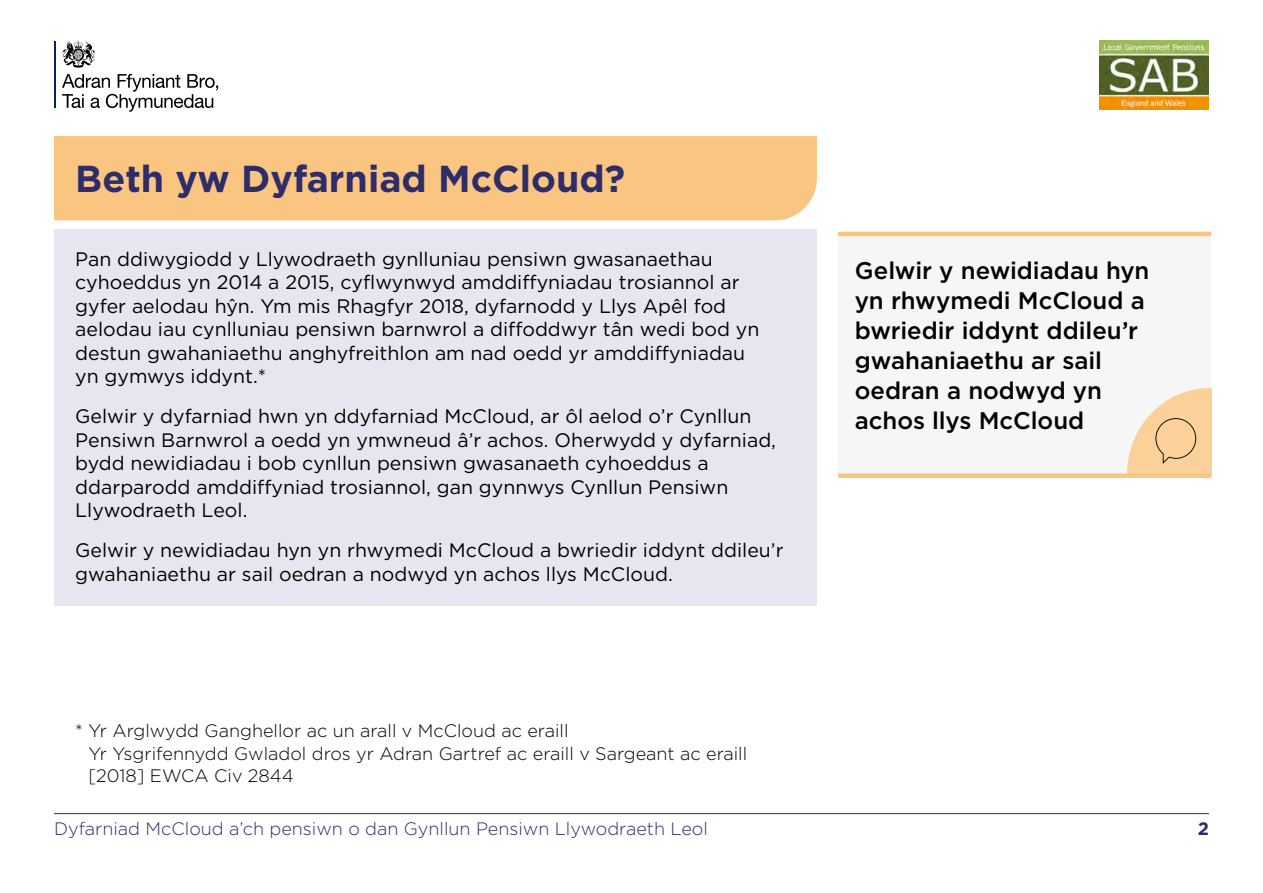
<style>
.page{position:relative;width:1263px;height:893px;background:#fff}
.page>*{position:absolute;margin:0;border:0;box-sizing:border-box;transform-origin:0 0}
.t1{font:700 37.5px "Gotham";color:#2e2d6a}
.Pull_out_box{font:500 24px/30px "Gotham";color:#000}
.Body_tint_10{font:19.5px/23.4px "Gotham";color:#000}
.Footnote{font:300 18px/22.5px "Gotham";color:#000}
.t2{font:300 18px "Gotham";color:#2e2d6a}
.t3{font:700 18px "Gotham";color:#2e2d6a}
</style>
<div class="page">
<div style="left:838px;top:234px;width:373px;height:242px;background:#f6f6f6"></div>
<hr style="left:838px;top:232px;width:373px;height:4px;background:#fac581">
<div style="left:838px;top:473px;width:373px;height:5px;background:#fac581"></div>
<svg style="left:1127px;top:388px;width:84px;height:86px"></svg>
<img style="left:1099px;top:41px;width:110px;height:69px">
<hr style="left:54px;top:813px;width:1155px;height:1px;background:#2e2d6a">
<hr style="left:54px;top:41px;width:2px;height:67px;background:#00226a">
<svg style="left:62px;top:74px;width:156px;height:38px"></svg>
<svg style="left:62px;top:41px;width:34px;height:27px"></svg>
<div style="left:54px;top:136px;width:763px;height:84px;background:#fac581"></div>
<div style="left:54px;top:229px;width:763px;height:179px;background:#e7e5ef"></div>
<div style="left:54px;top:387px;width:763px;height:155px;background:#e7e5ef"></div>
<div style="left:54px;top:521px;width:763px;height:85px;background:#e7e5ef"></div>
<h2 class="t1" style="left:75px;top:153px;width:551px">Beth yw Dyfarniad McCloud?</h2>
<p class="Body_tint_10" style="left:75px;top:247px;width:686px">Pan ddiwygiodd y Llywodraeth gynlluniau pensiwn gwasanaethau cyhoeddus yn 2014 a 2015, cyflwynwyd amddiffyniadau trosiannol ar gyfer aelodau hŷn. Ym mis Rhagfyr 2018, dyfarnodd y Llys Apêl fod aelodau iau cynlluniau pensiwn barnwrol a diffoddwyr tân wedi bod yn destun gwahaniaethu anghyfreithlon am nad oedd yr amddiffyniadau yn gymwys iddynt.*</p>
<p class="Body_tint_10" style="left:75px;top:404px;width:702px">Gelwir y dyfarniad hwn yn ddyfarniad McCloud, ar ôl aelod o’r Cynllun Pensiwn Barnwrol a oedd yn ymwneud â’r achos. Oherwydd y dyfarniad, bydd newidiadau i bob cynllun pensiwn gwasanaeth cyhoeddus a ddarparodd amddiffyniad trosiannol, gan gynnwys Cynllun Pensiwn Llywodraeth Leol.</p>
<p class="Body_tint_10" style="left:75px;top:538px;width:710px">Gelwir y newidiadau hyn yn rhwymedi McCloud a bwriedir iddynt ddileu’r gwahaniaethu ar sail oedran a nodwyd yn achos llys McCloud.</p>
<p class="Footnote" style="left:88px;top:719px;width:660px;text-indent:-13px">* Yr Arglwydd Ganghellor ac un arall v McCloud ac eraill<br>Yr Ysgrifennydd Gwladol dros yr Adran Gartref ac eraill v Sargeant ac eraill [2018] EWCA Civ 2844</p>
<p class="Pull_out_box" style="left:855px;top:256px;width:296px">Gelwir y newidiadau hyn yn rhwymedi McCloud a bwriedir iddynt ddileu’r gwahaniaethu ar sail oedran a nodwyd yn achos llys McCloud</p>
<p class="t2" style="left:54px;top:817px;width:655px">Dyfarniad McCloud a’ch pensiwn o dan Gynllun Pensiwn Llywodraeth Leol</p>
<p class="t3" style="left:1198px;top:817px;width:13px">2</p>
</div>
